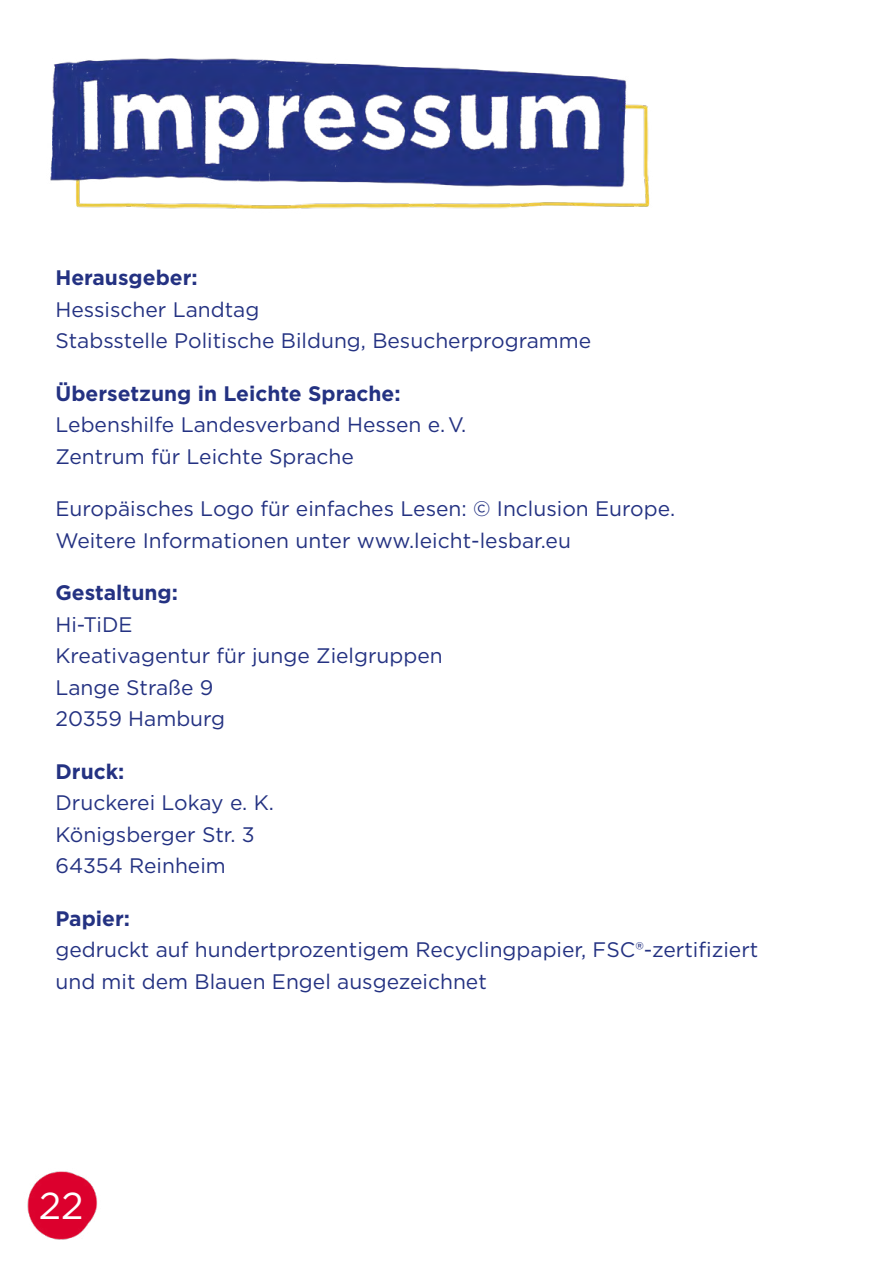
<style>
.page{position:relative;width:893px;height:1263px;background:#fff}
.page>*{position:absolute;margin:0;border:0;box-sizing:border-box;transform-origin:0 0}
.t1{font:37.5px "Gotham";color:#fff}
.t2{font:21px/31.5px "Gotham";color:#243282}
.t3{font:700 21px "Gotham";color:#243282}
</style>
<div class="page">
<img style="left:50px;top:58px;width:600px;height:151px">
<img style="left:27px;top:1171px;width:71px;height:69px">
<p class="t3" style="left:55px;top:265px;width:144px">Herausgeber:</p>
<p class="t2" style="left:55px;top:293px;width:537px">Hessischer Landtag<br>Stabsstelle Politische Bildung, Besucherprogramme</p>
<p class="t3" style="left:55px;top:381px;width:347px">Übersetzung in Leichte Sprache:</p>
<p class="t2" style="left:55px;top:408px;width:412px">Lebenshilfe Landesverband Hessen e. V.<br>Zentrum für Leichte Sprache</p>
<p class="t2" style="left:55px;top:492px;width:621px">Europäisches Logo für einfaches Lesen: © Inclusion Europe.<br>Weitere Informationen unter www.leicht-lesbar.eu</p>
<p class="t3" style="left:55px;top:580px;width:124px">Gestaltung:</p>
<p class="t2" style="left:55px;top:608px;width:389px">Hi-TiDE<br>Kreativagentur für junge Zielgruppen<br>Lange Straße 9<br>20359 Hamburg</p>
<p class="t3" style="left:55px;top:759px;width:70px">Druck:</p>
<p class="t2" style="left:55px;top:786px;width:220px">Druckerei Lokay e. K.<br>Königsberger Str. 3<br>64354 Reinheim</p>
<p class="t3" style="left:55px;top:906px;width:76px">Papier:</p>
<p class="t2" style="left:55px;top:933px;width:704px">gedruckt auf hundertprozentigem Recyclingpapier, FSC®-zertifiziert und mit dem Blauen Engel ausgezeichnet</p>
<h1 class="t1" style="left:39px;top:1181px;width:46px">22</h1>
</div>
